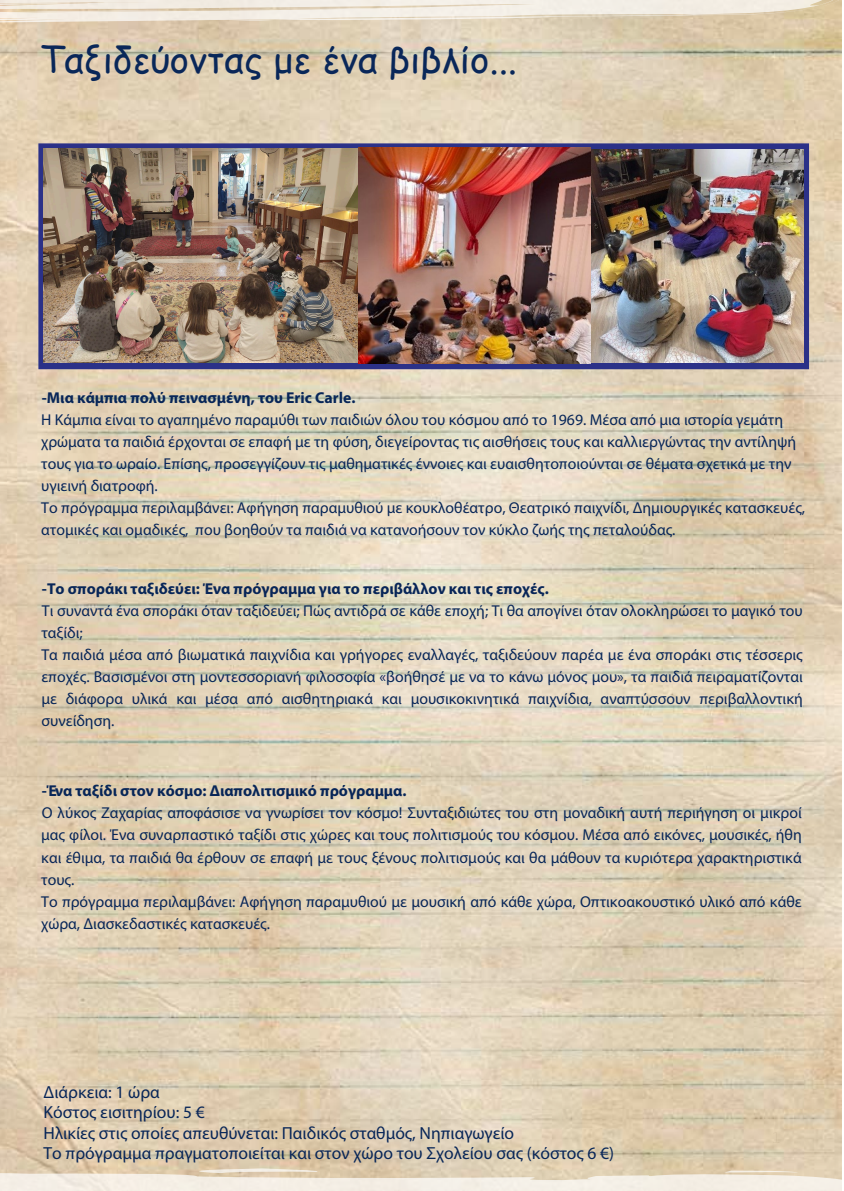
<style>
.page{position:relative;width:844px;height:1191px;background:#fff}
.page>*{position:absolute;margin:0;border:0;box-sizing:border-box;transform-origin:0 0}
.t1{font:36.75px "Comic Sans MS";color:#092759}
.t2{font:17.5px/20.5px "Myriad Pro";color:#082658}
.t3{font:15.75px/22.1px "Myriad Pro";color:#082658}
.t4{font:700 15.75px "Myriad Pro";color:#082658}
</style>
<div class="page">
<img style="left:0;top:25px;width:841px;height:1143px">
<svg style="left:0;top:0;width:842px;height:25px;background:#eae0cf"></svg>
<svg style="left:0;top:1168px;width:842px;height:23px;background:#ece2d2"></svg>
<div style="left:38px;top:143px;width:770px;height:226px;border:7px solid #2b3188"></div>
<div style="left:432px;top:145px;width:9px;height:219px;background:#2b3188"></div>
<img style="left:590px;top:149px;width:213px;height:213px">
<img style="left:44px;top:149px;width:314px;height:213px">
<img style="left:358px;top:147px;width:232px;height:216px">
<h1 class="t1" style="left:39px;top:32px;width:479px">Ταξιδεύοντας με ένα βιβλίο...</h1>
<p class="t4" style="left:42px;top:387px;width:315px">-Μια κάμπια πολύ πεινασμένη, του Eric Carle.</p>
<p class="t3" style="left:41px;top:408px;width:765px">Η Κάμπια είναι το αγαπημένο παραμύθι των παιδιών όλου του κόσμου από το 1969. Μέσα από μια ιστορία γεμάτη χρώματα τα παιδιά έρχονται σε επαφή με τη φύση, διεγείροντας τις αισθήσεις τους και καλλιεργώντας την αντίληψή τους για το ωραίο. Επίσης, προσεγγίζουν τις μαθηματικές έννοιες και ευαισθητοποιούνται σε θέματα σχετικά με την υγιεινή διατροφή.<br>Το πρόγραμμα περιλαμβάνει: Αφήγηση παραμυθιού με κουκλοθέατρο, Θεατρικό παιχνίδι, Δημιουργικές κατασκευές, ατομικές και ομαδικές, που βοηθούν τα παιδιά να κατανοήσουν τον κύκλο ζωής της πεταλούδας.</p>
<p class="t4" style="left:42px;top:578px;width:508px">-Το σποράκι ταξιδεύει: Ένα πρόγραμμα για το περιβάλλον και τις εποχές.</p>
<p class="t3" style="left:41px;top:599px;width:762px">Τι συναντά ένα σποράκι όταν ταξιδεύει; Πώς αντιδρά σε κάθε εποχή; Τι θα απογίνει όταν ολοκληρώσει το μαγικό του ταξίδι;<br>Τα παιδιά μέσα από βιωματικά παιχνίδια και γρήγορες εναλλαγές, ταξιδεύουν παρέα με ένα σποράκι στις τέσσερις εποχές. Βασισμένοι στη μοντεσσοριανή φιλοσοφία «βοήθησέ με να το κάνω μόνος μου», τα παιδιά πειραματίζονται με διάφορα υλικά και μέσα από αισθητηριακά και μουσικοκινητικά παιχνίδια, αναπτύσσουν περιβαλλοντική συνείδηση.</p>
<p class="t4" style="left:42px;top:780px;width:366px">-Ένα ταξίδι στον κόσμο: Διαπολιτισμικό πρόγραμμα.</p>
<p class="t3" style="left:41px;top:802px;width:761px">Ο λύκος Ζαχαρίας αποφάσισε να γνωρίσει τον κόσμο! Συνταξιδιώτες του στη μοναδική αυτή περιήγηση οι μικροί μας φίλοι. Ένα συναρπαστικό ταξίδι στις χώρες και τους πολιτισμούς του κόσμου. Μέσα από εικόνες, μουσικές, ήθη και έθιμα, τα παιδιά θα έρθουν σε επαφή με τους ξένους πολιτισμούς και θα μάθουν τα κυριότερα χαρακτηριστικά τους.<br>Το πρόγραμμα περιλαμβάνει: Αφήγηση παραμυθιού με μουσική από κάθε χώρα, Οπτικοακουστικό υλικό από κάθε χώρα, Διασκεδαστικές κατασκευές.</p>
<p class="t2" style="left:44px;top:1081px;width:572px">Διάρκεια: 1 ώρα<br>Κόστος εισιτηρίου: 5 €<br>Ηλικίες στις οποίες απευθύνεται: Παιδικός σταθμός, Νηπιαγωγείο<br>To πρόγραμμα πραγματοποιείται και στον χώρο του Σχολείου σας (κόστος 6 €)</p>
</div>
